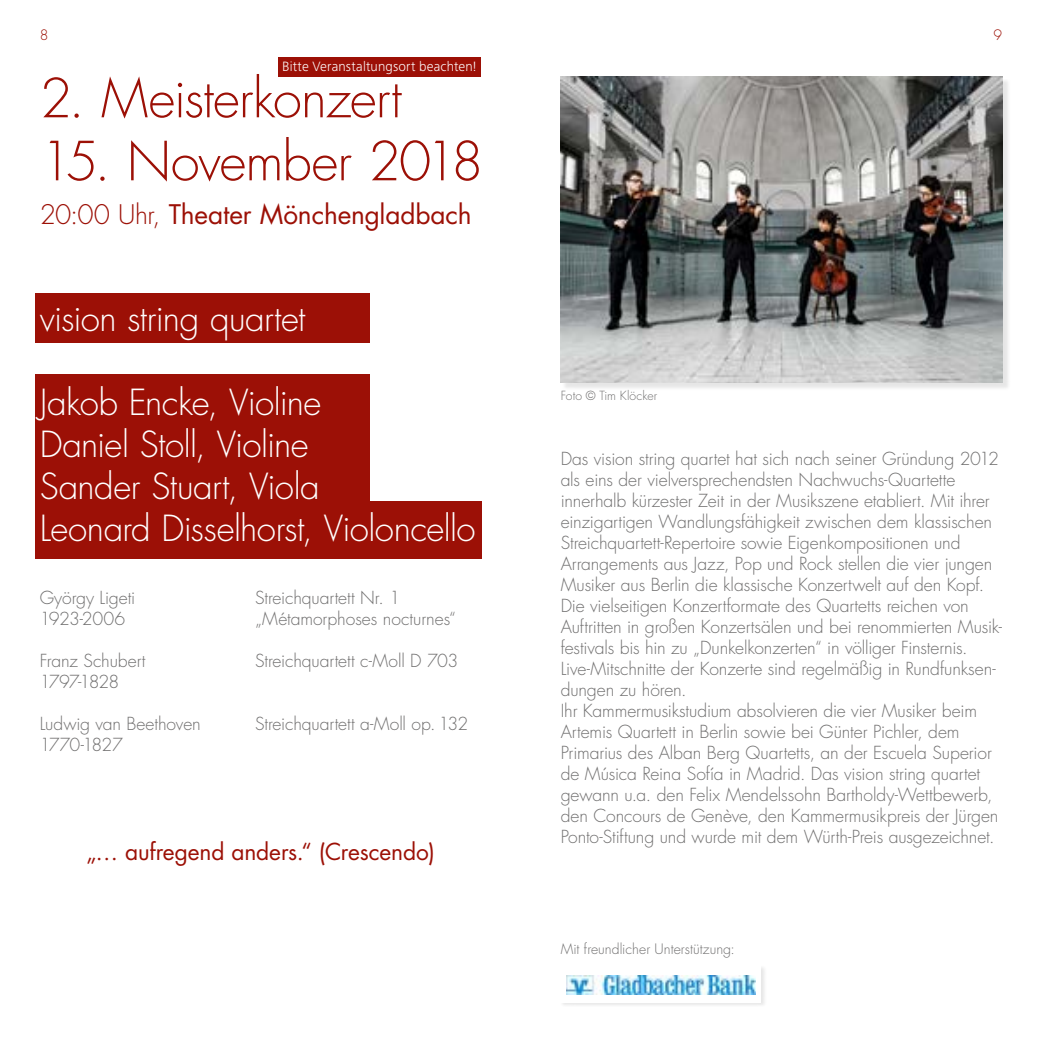
<style>
.page{position:relative;width:1042px;height:1042px;background:#fff}
.page>*{position:absolute;margin:0;border:0;box-sizing:border-box;transform-origin:0 0}
.t1{font:300 52.5px "Futura";letter-spacing:-.02em;color:#9c1006}
.t2{font:300 35px/42px "Futura";letter-spacing:-.015em;color:#fff}
.t3{font:26.25px "Futura";letter-spacing:-.005em;color:#9c1006}
.t4{font:22.75px "Futura";letter-spacing:-.005em;color:#9c1006}
.t5{font:300 17.5px/21px "Futura";letter-spacing:-.005em;color:#706f6f}
.t6{font:300 17.5px "Futura";letter-spacing:-.055em;color:#706f6f}
.t7{font:300 17.5px "Futura";letter-spacing:-.045em;color:#706f6f}
.t8{font:300 14px "Frutiger Next LTW1 G";letter-spacing:.01em;color:#fff}
.t9{font:300 14px "Futura";color:#706f6f}
.t10{font:300 14px "Futura";color:#9c1006}
.t11{font:300 12.25px "Futura";letter-spacing:.01em;color:#706f6f}
.s1{font-weight:300}
</style>
<div class="page">
<div style="left:562px;top:79px;width:448px;height:311px;background:#000;opacity:.1"></div>
<img style="left:561px;top:77px;width:441px;height:305px">
<div style="left:560px;top:964px;width:206px;height:42px;background:#000;opacity:.1"></div>
<div style="left:561px;top:965px;width:200px;height:37px;background:#fff"></div>
<img style="left:566px;top:975px;width:189px;height:19px">
<div style="left:279px;top:57px;width:202px;height:20px;background:#9c1006"></div>
<div style="left:35px;top:293px;width:335px;height:49px;background:#9c1006"></div>
<div style="left:35px;top:375px;width:335px;height:146px;background:#9c1006"></div>
<div style="left:35px;top:501px;width:446px;height:57px;background:#9c1006"></div>
<p class="t10" style="left:40px;top:26px;width:10px">8</p>
<p class="t10" style="left:993px;top:26px;width:10px">9</p>
<p class="t8" style="left:282px;top:58px;width:196px">Bitte Veranstaltungsort beachten!</p>
<h1 class="t1" style="left:40px;top:64px;width:363px">2. Meisterkonzert</h1>
<h1 class="t1" style="left:40px;top:127px;width:445px">15. November 2018</h1>
<h3 class="t3" style="left:40px;top:196px;width:434px"><span class="s1">20:00 Uhr,</span> Theater Mönchengladbach</h3>
<h2 class="t2" style="left:40px;top:297px;width:267px">vision string quartet</h2>
<h2 class="t2" style="left:40px;top:381px;width:438px">Jakob Encke, Violine<br>Daniel Stoll, Violine<br>Sander Stuart, Viola<br>Leonard Disselhorst, Violoncello</h2>
<p class="t5" style="left:40px;top:587px;width:97px">György Ligeti</p>
<p class="t5" style="left:255px;top:587px;width:147px">Streichquartett Nr. 1</p>
<p class="t5" style="left:40px;top:608px;width:87px">1923-2006</p>
<p class="t5" style="left:255px;top:608px;width:202px">„Métamorphoses nocturnes“</p>
<p class="t5" style="left:40px;top:650px;width:107px">Franz Schubert</p>
<p class="t5" style="left:255px;top:650px;width:205px">Streichquartett c-Moll D 703</p>
<p class="t6" style="left:40px;top:670px;width:81px">1797-1828</p>
<p class="t5" style="left:40px;top:713px;width:163px">Ludwig van Beethoven</p>
<p class="t5" style="left:255px;top:713px;width:215px">Streichquartett a-Moll op. 132</p>
<p class="t7" style="left:40px;top:733px;width:85px">1770-1827</p>
<h3 class="t4" style="left:86px;top:836px;width:350px">„… aufregend anders.“ (Crescendo)</h3>
<p class="t11" style="left:561px;top:388px;width:98px">Foto © Tim Klöcker</p>
<p class="t5" style="left:561px;top:448px;width:443px">Das vision string quartet hat sich nach seiner Gründung 2012 als eins der vielversprechendsten Nachwuchs-Quartette innerhalb kürzester Zeit in der Musikszene etabliert. Mit ihrer einzigartigen Wandlungsfähigkeit zwischen dem klassischen Streichquartett-Repertoire sowie Eigenkompositionen und Arrangements aus Jazz, Pop und Rock stellen die vier jungen Musiker aus Berlin die klassische Konzertwelt auf den Kopf.<br>Die vielseitigen Konzertformate des Quartetts reichen von Auftritten in großen Konzertsälen und bei renommierten Musik&shy;festivals bis hin zu „Dunkelkonzerten“ in völliger Finsternis.<br>Live-Mitschnitte der Konzerte sind regelmäßig in Rundfunksen&shy;dungen zu hören.<br>Ihr Kammermusikstudium absolvieren die vier Musiker beim Artemis Quartett in Berlin sowie bei Günter Pichler, dem Primarius des Alban Berg Quartetts, an der Escuela Superior de Música Reina Sofía in Madrid. Das vision string quartet gewann u.a. den Felix Mendelssohn Bartholdy-Wettbewerb, den Concours de Genève, den Kammermusikpreis der Jürgen Ponto-Stiftung und wurde mit dem Würth-Preis ausgezeichnet.</p>
<p class="t9" style="left:561px;top:940px;width:176px">Mit freundlicher Unterstützung:</p>
</div>
